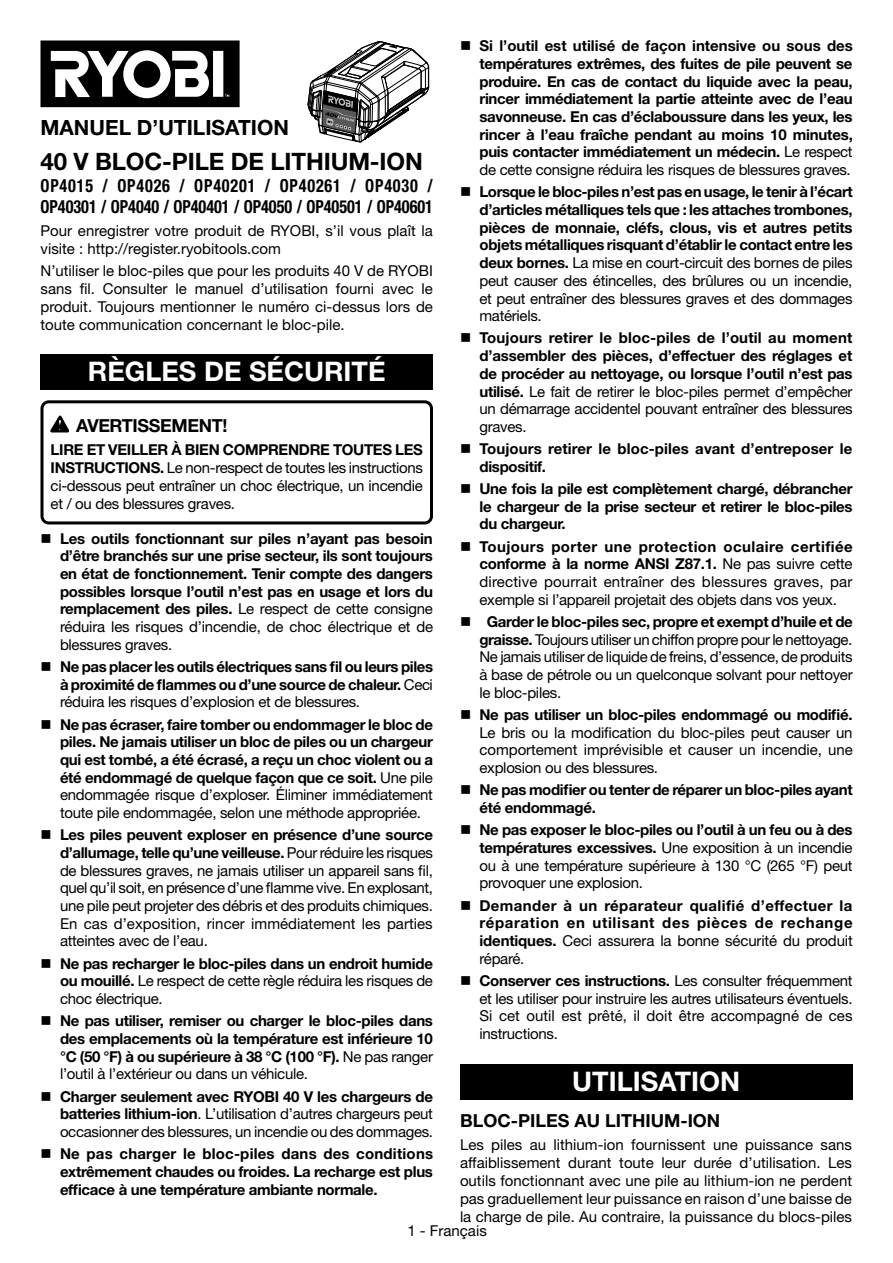
<style>
.page{position:relative;width:893px;height:1263px;background:#fff}
.page>*{position:absolute;margin:0;border:0;box-sizing:border-box;transform-origin:0 0}
.HEADING{font:700 27px "Helvetica Neue LT Std";color:#fff}
.Heading_2{font:700 24px "Helvetica Neue LT Std";letter-spacing:-.005em;color:#000}
.Heading_2-2{font:700 21px "Helvetica Neue LT Std";color:#000}
.Heading_2-3{font:700 condensed 18px/21.6px "Helvetica Neue LT Std";color:#000;scale:.9 1}
.Heading_2-4{font:700 18px "Helvetica Neue LT Std";color:#000}
.Warning{font:700 18px "Helvetica Neue LT Std";letter-spacing:-.02em;color:#000}
.t1{font:700 15px/17.7px "Helvetica Neue LT Std";letter-spacing:-.02em;color:#000;text-align:justify}
.Body_text{font:15px/17.7px "Helvetica Neue LT Std";letter-spacing:-.02em;color:#000;text-align:justify}
.Heading_2-5{font:15px/18px "Helvetica Neue LT Std";color:#000}
.Warning_text{font:15px/18px "Helvetica Neue LT Std";letter-spacing:-.02em;color:#000;text-align:justify}
.t2{font:700 15px/17.7px "Helvetica Neue LT Std";letter-spacing:.005em;color:#000}
.Body_text-2{font:15px "Helvetica Neue LT Std";color:#000}
.s1{font-weight:400}
.s2{font-weight:700}
</style>
<div class="page">
<div style="left:40px;top:354px;width:393px;height:36px;background:#000"></div>
<div style="left:40px;top:400px;width:393px;height:124px;border:3px solid #000;border-radius:7px"></div>
<svg style="left:51px;top:416px;width:18px;height:16px"></svg>
<div style="left:460px;top:1064px;width:392px;height:35px;background:#000"></div>
<div style="left:41px;top:41px;width:199px;height:66px;background:#000"></div>
<div style="left:213px;top:51px;width:10px;height:46px;background:#fff"></div>
<svg style="left:51px;top:50px;width:158px;height:48px"></svg>
<svg style="left:308px;top:41px;width:121px;height:102px"></svg>
<p class="t1" style="left:479px;top:37px;width:375px">Si l’outil est utilisé de façon intensive ou sous des températures extrêmes, des fuites de pile peuvent se produire. En cas de contact du liquide avec la peau, rincer immédiatement la partie atteinte avec de l’eau savonneuse. En cas d’éclaboussure dans les yeux, les rincer à l’eau fraîche pendant au moins 10 minutes, puis contacter immédiatement un médecin. <span class="s1">Le respect de cette consigne réduira les risques de blessures graves.</span></p>
<p class="t1" style="left:479px;top:183px;width:375px">Lorsque le bloc-piles n’est pas en usage, le tenir à l’écart d’articles métalliques tels que : les attaches trombones, pièces de monnaie, cléfs, clous, vis et autres petits objets métalliques risquant d’établir le contact entre les deux bornes. <span class="s1">La mise en court-circuit des bornes de piles peut causer des étincelles, des brûlures ou un incendie, et peut entraîner des blessures graves et des dommages matériels.</span></p>
<p class="t1" style="left:479px;top:329px;width:375px">Toujours retirer le bloc-piles de l’outil au moment d’assembler des pièces, d’effectuer des réglages et de procéder au nettoyage, ou lorsque l’outil n’est pas utilisé. <span class="s1">Le fait de retirer le bloc-piles permet d’empêcher un démarrage accidentel pouvant entraîner des blessures graves.</span></p>
<p class="t2" style="left:479px;top:440px;width:374px">Toujours retirer le bloc-piles avant d’entreposer le dispositif.</p>
<p class="t1" style="left:479px;top:479px;width:375px">Une fois la pile est complètement chargé, débrancher le chargeur de la prise secteur et retirer le bloc-piles du chargeur.</p>
<p class="Body_text" style="left:479px;top:537px;width:375px"><span class="s2">Toujours porter une protection oculaire certifiée conforme à la norme ANSI Z87.1.</span> Ne pas suivre cette directive pourrait entraîner des blessures graves, par exemple si l’appareil projetait des objets dans vos yeux.</p>
<p class="Body_text" style="left:479px;top:612px;width:375px;text-indent:7px"><span class="s2">Garder le bloc-piles sec, propre et exempt d’huile et de graisse.</span> Toujours utiliser un chiffon propre pour le nettoyage.<br>Ne jamais utiliser de liquide de freins, d’essence, de produits à base de pétrole ou un quelconque solvant pour nettoyer le bloc-piles.</p>
<p class="Body_text" style="left:479px;top:705px;width:375px"><span class="s2">Ne pas utiliser un bloc-piles endommagé ou modifié.<br></span>Le bris ou la modification du bloc-piles peut causer un comportement imprévisible et causer un incendie, une explosion ou des blessures.</p>
<p class="t1" style="left:479px;top:781px;width:375px">Ne pas modifier ou tenter de réparer un bloc-piles ayant été endommagé.</p>
<p class="Body_text" style="left:479px;top:821px;width:375px"><span class="s2">Ne pas exposer le bloc-piles ou l’outil à un feu ou à des températures excessives.</span> Une exposition à un incendie ou à une température supérieure à 130 °C (265 °F) peut provoquer une explosion.</p>
<p class="t1" style="left:479px;top:896px;width:375px">Demander à un réparateur qualifié d’effectuer la réparation en utilisant des pièces de rechange identiques. <span class="s1">Ceci assurera la bonne sécurité du produit réparé.</span></p>
<p class="Body_text" style="left:479px;top:971px;width:375px"><span class="s2">Conserver ces instructions.</span> Les consulter fréquemment et les utiliser pour instruire les autres utilisateurs éventuels.<br>Si cet outil est prêté, il doit être accompagné de ces instructions.</p>
<p class="Heading_2-2" style="left:40px;top:115px;width:250px">MANUEL D’UTILISATION</p>
<p class="Heading_2" style="left:40px;top:147px;width:384px">40 V BLOC-PILE DE LITHIUM-ION</p>
<p class="Heading_2-3" style="left:40px;top:174px;width:438px">OP4015 / OP4026 / OP40201 / OP40261 / OP4030 /<br>OP40301 / OP4040 / OP40401 / OP4050 / OP40501 / OP40601</p>
<p class="Heading_2-5" style="left:40px;top:221px;width:394px">Pour enregistrer votre produit de RYOBI, s’il vous plaît la visite : http://register.ryobitools.com</p>
<p class="Heading_2-5" style="left:40px;top:262px;width:394px;text-align:justify">N’utiliser le bloc-piles que pour les produits 40 V de RYOBI sans fil. Consulter le manuel d’utilisation fourni avec le produit. Toujours mentionner le numéro ci-dessus lors de toute communication concernant le bloc-pile.</p>
<p class="HEADING" style="left:88px;top:355px;width:299px">RÈGLES DE SÉCURITÉ</p>
<p class="Warning" style="left:76px;top:414px;width:153px">AVERTISSEMENT!</p>
<p class="Warning_text" style="left:51px;top:440px;width:374px"><span class="s2">LIRE ET VEILLER À BIEN COMPRENDRE TOUTES LES INSTRUCTIONS.</span> Le non-respect de toutes les instructions ci-dessous peut entraîner un choc électrique, un incendie et / ou des blessures graves.</p>
<p class="t1" style="left:60px;top:529px;width:375px">Les outils fonctionnant sur piles n’ayant pas besoin d’être branchés sur une prise secteur, ils sont toujours en état de fonctionnement. Tenir compte des dangers possibles lorsque l’outil n’est pas en usage et lors du remplacement des piles. <span class="s1">Le respect de cette consigne réduira les risques d’incendie, de choc électrique et de blessures graves.</span></p>
<p class="t1" style="left:60px;top:657px;width:375px">Ne pas placer les outils électriques sans fil ou leurs piles à proximité de flammes ou d’une source de chaleur. <span class="s1">Ceci réduira les risques d’explosion et de blessures.</span></p>
<p class="t1" style="left:60px;top:715px;width:375px">Ne pas écraser, faire tomber ou endommager le bloc de piles. Ne jamais utiliser un bloc de piles ou un chargeur qui est tombé, a été écrasé, a reçu un choc violent ou a été endommagé de quelque façon que ce soit. <span class="s1">Une pile endommagée risque d’exploser. Éliminer immédiatement toute pile endommagée, selon une méthode appropriée.</span></p>
<p class="Body_text" style="left:60px;top:826px;width:374px"><span class="s2">Les piles peuvent exploser en présence d’une source d’allumage, telle qu’une veilleuse.</span> Pour réduire les risques de blessures graves, ne jamais utiliser un appareil sans fil, quel qu’il soit, en présence d’une flamme vive. En explosant, une pile peut projeter des débris et des produits chimiques.<br>En cas d’exposition, rincer immédiatement les parties atteintes avec de l’eau.</p>
<p class="t1" style="left:60px;top:954px;width:374px">Ne pas recharger le bloc-piles dans un endroit humide ou mouillé. <span class="s1">Le respect de cette règle réduira les risques de choc électrique.</span></p>
<p class="t1" style="left:60px;top:1012px;width:374px">Ne pas utiliser, remiser ou charger le bloc-piles dans des emplacements où la température est inférieure 10 °C (50 °F) à ou supérieure à 38 °C (100 °F). <span class="s1">Ne pas ranger l’outil à l’extérieur ou dans un véhicule.</span></p>
<p class="Body_text" style="left:60px;top:1087px;width:375px"><span class="s2">Charger seulement avec RYOBI 40 V les chargeurs de batteries lithium-ion</span>. L’utilisation d’autres chargeurs peut occasionner des blessures, un incendie ou des dommages.</p>
<p class="t1" style="left:60px;top:1145px;width:375px">Ne pas charger le bloc-piles dans des conditions extrêmement chaudes ou froides. La recharge est plus efficace à une température ambiante normale.</p>
<p class="HEADING" style="left:572px;top:1065px;width:169px">UTILISATION</p>
<p class="Heading_2-4" style="left:460px;top:1110px;width:262px">BLOC-PILES AU LITHIUM-ION</p>
<p class="Body_text" style="left:460px;top:1135px;width:394px">Les piles au lithium-ion fournissent une puissance sans affaiblissement durant toute leur durée d’utilisation. Les outils fonctionnant avec une pile au lithium-ion ne perdent pas graduellement leur puissance en raison d’une baisse de la charge de pile. Au contraire, la puissance du blocs-piles</p>
<p class="Body_text-2" style="left:407px;top:1221px;width:81px">1 - Français</p>
</div>
